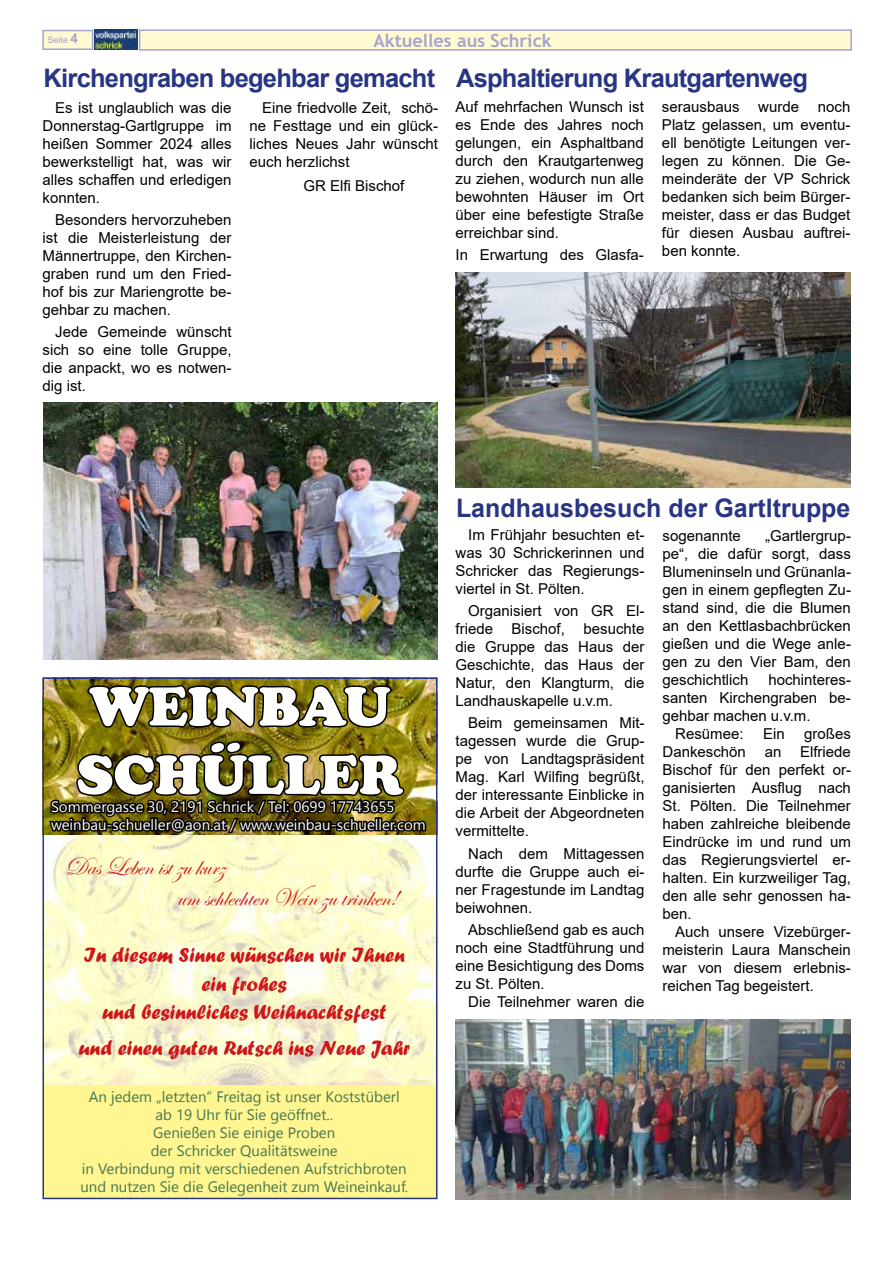
<style>
.page{position:relative;width:893px;height:1263px;background:#fff}
.page>*{position:absolute;margin:0;border:0;box-sizing:border-box;transform-origin:0 0}
.t1{font:900 57px "Cooper";color:#fff}
.t2{font:700 25.5px "Arial";letter-spacing:-.03em;color:#283583}
.t3{font:25.5px/30.6px "Edwardian Script ITC";color:#cd171a}
.t4{font:700 25.5px "Arial";color:#283583}
.t5{font:21px/28.5px "Forte";color:#cd171a;text-align:center}
.t6{font:700 18px "Trebuchet MS";color:#a7a3cc}
.t7{font:15px/18px "Arial";color:#000;text-align:justify}
.t8{font:15px "Segoe UI Emoji";color:#457853}
.t9{font:15px "Segoe UI Emoji";color:#fff}
.t10{font:9px "Arial";color:#a7a3cc}
.s1{font-weight:700;font-size:13.5px}
</style>
<div class="page">
<div style="left:139px;top:29px;width:713px;height:22px;background:#fffad2;border:2px solid #a7a3cc"></div>
<div style="left:42px;top:30px;width:51px;height:20px;background:#fffad2;border:2px solid #a7a3cc"></div>
<img style="left:94px;top:30px;width:44px;height:20px">
<img style="left:455px;top:1019px;width:395px;height:180px">
<div style="left:43px;top:1084px;width:394px;height:115px;background:#fff591"></div>
<img style="left:46px;top:680px;width:388px;height:404px">
<img style="left:86px;top:683px;width:308px;height:47px">
<div style="left:43px;top:677px;width:394px;height:522px;border:2px solid #283583"></div>
<img style="left:44px;top:402px;width:393px;height:257px">
<img style="left:455px;top:272px;width:395px;height:216px">
<img style="left:47px;top:739px;width:381px;height:112px">
<p class="t10" style="left:48px;top:34px;width:32px">Seite <span class="s1">4</span></p>
<p class="t6" style="left:374px;top:29px;width:180px">Aktuelles aus Schrick</p>
<h2 class="t2" style="left:44px;top:60px;width:393px">Kirchengraben begehbar gemacht</h2>
<p class="t7" style="left:43px;top:98px;width:190px;text-indent:13px">Es ist unglaublich was die Donnerstag-Gartlgruppe im heißen Sommer 2024 alles bewerkstelligt hat, was wir alles schaffen und erledigen konnten.</p>
<p class="t7" style="left:43px;top:210px;width:190px;text-indent:13px">Besonders hervorzuheben ist die Meisterleistung der Männertruppe, den Kirchen&shy;graben rund um den Fried&shy;hof bis zur Mariengrotte be&shy;gehbar zu machen.</p>
<p class="t7" style="left:43px;top:323px;width:190px;text-indent:13px">Jede Gemeinde wünscht sich so eine tolle Gruppe, die anpackt, wo es notwen&shy;dig ist.</p>
<p class="t7" style="left:250px;top:99px;width:190px;text-indent:13px">Eine friedvolle Zeit, schö&shy;ne Festtage und ein glück&shy;liches Neues Jahr wünscht euch herzlichst</p>
<p class="t7" style="left:304px;top:177px;width:102px">GR Elfi Bischof</p>
<h2 class="t2" style="left:456px;top:60px;width:353px">Asphaltierung Krautgartenweg</h2>
<p class="t7" style="left:455px;top:98px;width:190px">Auf mehrfachen Wunsch ist es Ende des Jahres noch gelungen, ein Asphaltband durch den Krautgartenweg zu ziehen, wodurch nun alle bewohnten Häuser im Ort über eine befestigte Straße erreichbar sind.</p>
<p class="t7" style="left:455px;top:246px;width:190px">In Erwartung des Glasfa-</p>
<p class="t7" style="left:662px;top:98px;width:190px;text-indent:156px">noch Platz gelassen, um eventu&shy;ell benötigte Leitungen ver&shy;legen zu können. Die Ge&shy;meinderäte der VP Schrick bedanken sich beim Bürger&shy;meister, dass er das Budget für diesen Ausbau auftrei&shy;ben konnte.</p>
<p class="t7" style="left:662px;top:98px;width:79px">serausbaus</p>
<p class="t7" style="left:758px;top:98px;width:42px">wurde</p>
<h1 class="t1" style="left:89px;top:673px;width:303px">WEINBAU</h1>
<h1 class="t1" style="left:77px;top:741px;width:328px">SCHÜLLER</h1>
<p class="t9" style="left:73px;top:815px;width:86px">■ ◆▲ ◆●●</p>
<p class="t9" style="left:193px;top:815px;width:35px">□■ ▼</p>
<p class="t9" style="left:297px;top:815px;width:86px">■ ◆▲ ◆●●</p>
<h2 class="t3" style="left:178px;top:852px;width:221px;text-indent:-113px">Das Leben ist zu kurz<br>um schlechten Wein zu trinken!</h2>
<h3 class="t5" style="left:84px;top:941px;width:323px">In diesem Sinne wünschen wir Ihnen ein frohes<br>und besinnliches Weihnachtsfest</h3>
<h3 class="t5" style="left:79px;top:1034px;width:333px">und einen guten Rutsch ins Neue Jahr</h3>
<p class="t8" style="left:98px;top:1087px;width:10px">■</p>
<p class="t8" style="left:162px;top:1087px;width:46px">●▼▼■</p>
<p class="t8" style="left:240px;top:1087px;width:70px">▼ ▲▼ ◆■▲</p>
<p class="t8" style="left:334px;top:1087px;width:42px">□▲▼▲▼✓</p>
<p class="t8" style="left:396px;top:1087px;width:5px">●</p>
<p class="t8" style="left:255px;top:1123px;width:10px">■</p>
<p class="t8" style="left:252px;top:1141px;width:49px">◆●▼▼▲</p>
<p class="t8" style="left:321px;top:1141px;width:10px">■</p>
<p class="t8" style="left:86px;top:1159px;width:10px">■</p>
<p class="t8" style="left:132px;top:1159px;width:36px">■ ◆■</p>
<p class="t8" style="left:196px;top:1159px;width:37px">▼ ❖ ▲</p>
<p class="t8" style="left:275px;top:1159px;width:65px">■ ■ ◆▲▼</p>
<p class="t8" style="left:377px;top:1159px;width:32px">□▼ ■</p>
<p class="t8" style="left:80px;top:1177px;width:77px">◆■ ■◆▼ ■</p>
<p class="t8" style="left:349px;top:1177px;width:54px">■■◆</p>
<p class="t9" style="left:123px;top:797px;width:34px">▲▲ ✓</p>
<p class="t9" style="left:282px;top:797px;width:5px">●</p>
<h2 class="t4" style="left:456px;top:490px;width:396px">Landhausbesuch der Gartltruppe</h2>
<p class="t7" style="left:455px;top:525px;width:190px;text-indent:13px">Im Frühjahr besuchten et&shy;was 30 Schrickerinnen und Schricker das Regierungs&shy;viertel in St. Pölten.</p>
<p class="t7" style="left:455px;top:602px;width:190px;text-indent:13px">Organisiert von GR El&shy;friede Bischof, besuchte die Gruppe das Haus der Geschichte, das Haus der Natur, den Klangturm, die Landhauskapelle u.v.m.</p>
<p class="t7" style="left:455px;top:714px;width:190px;text-indent:13px">Beim gemeinsamen Mit&shy;tagessen wurde die Grup&shy;pe von Landtagspräsident Mag. Karl Wilfing begrüßt, der interessante Einblicke in die Arbeit der Abgeordneten vermittelte.</p>
<p class="t7" style="left:455px;top:844px;width:190px;text-indent:13px">Nach dem Mittagessen durfte die Gruppe auch ei&shy;ner Fragestunde im Landtag beiwohnen.</p>
<p class="t7" style="left:455px;top:920px;width:190px;text-indent:13px">Abschließend gab es auch noch eine Stadtführung und eine Besichtigung des Doms zu St. Pölten.</p>
<p class="t7" style="left:468px;top:992px;width:178px">Die Teilnehmer waren die</p>
<p class="t7" style="left:662px;top:526px;width:190px;text-indent:103px">„Gartlergrup&shy;pe“, die dafür sorgt, dass Blumeninseln und Grünanla&shy;gen in einem gepflegten Zu&shy;stand sind, die die Blumen an den Kettlasbachbrücken gießen und die Wege anle&shy;gen zu den Vier Bam, den geschichtlich</p>
<p class="t7" style="left:662px;top:526px;width:80px">sogenannte</p>
<p class="t7" style="left:768px;top:670px;width:84px">hochinteres-</p>
<p class="t7" style="left:662px;top:688px;width:190px">santen Kirchengraben be-</p>
<p class="t7" style="left:662px;top:706px;width:150px">gehbar machen u.v.m.</p>
<p class="t7" style="left:675px;top:724px;width:70px">Resümee:</p>
<p class="t7" style="left:763px;top:724px;width:23px">Ein</p>
<p class="t7" style="left:804px;top:724px;width:48px">großes</p>
<p class="t7" style="left:662px;top:742px;width:85px">Dankeschön</p>
<p class="t7" style="left:765px;top:742px;width:18px">an</p>
<p class="t7" style="left:662px;top:742px;width:190px;text-indent:138px">Elfriede Bischof für den perfekt or&shy;ganisierten Ausflug nach St. Pölten. Die Teilnehmer haben zahlreiche bleibende Eindrücke im und rund um das Regierungsviertel er&shy;halten. Ein kurzweiliger Tag, den alle sehr genossen ha&shy;ben.</p>
<p class="t7" style="left:662px;top:922px;width:190px;text-indent:13px">Auch unsere Vizebürger&shy;meisterin Laura Manschein war von diesem erlebnis&shy;reichen Tag begeistert.</p>
</div>
